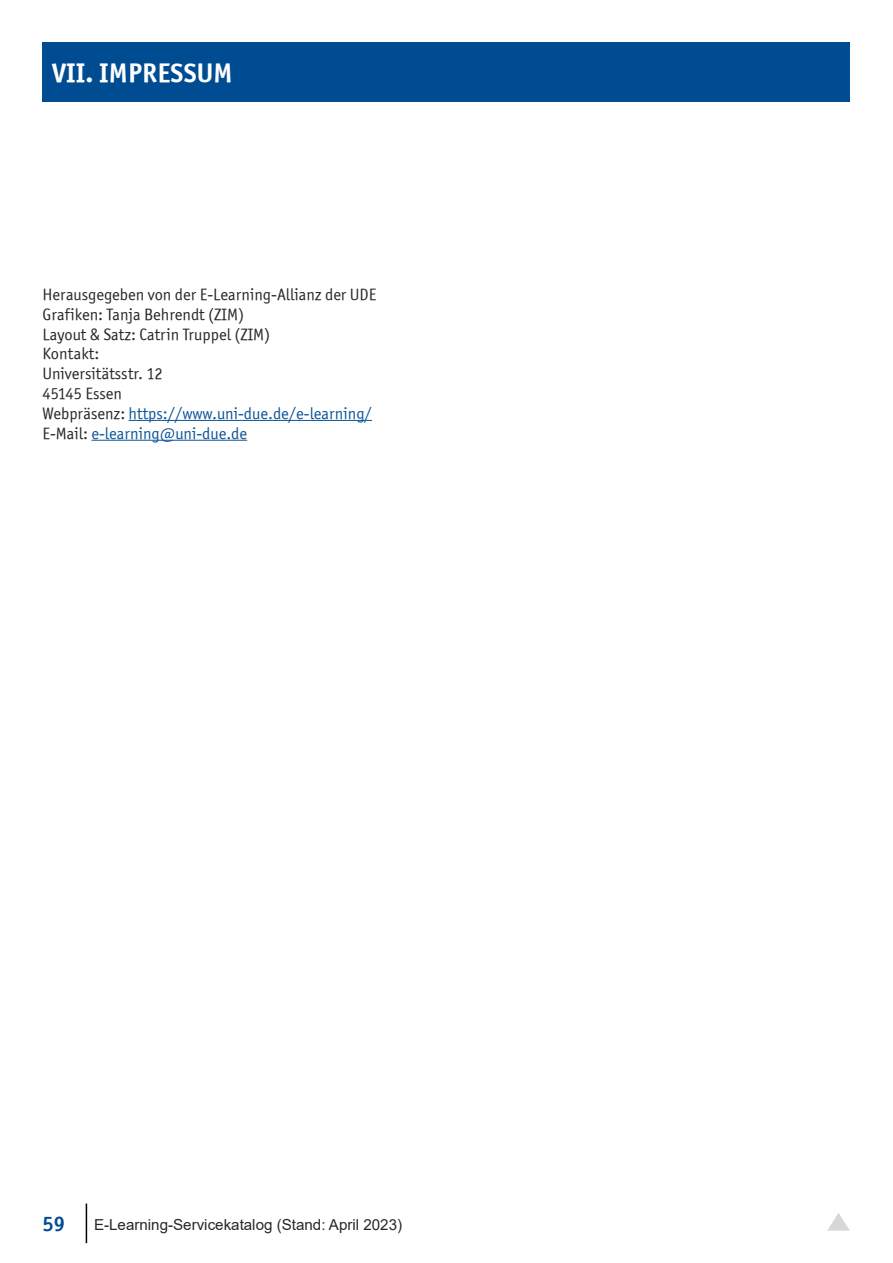
<style>
.page{position:relative;width:893px;height:1263px;background:#fff}
.page>*{position:absolute;margin:0;border:0;box-sizing:border-box;transform-origin:0 0}
.t1{font:27px "Officina Sans ITCTT Bold";letter-spacing:.005em;color:#fff}
.t2{font:21px "Officina Sans ITCTT Bold";color:#004c93}
.t3{font:16.5px/19.8px "Officina Sans ITCTT Book";color:#282829}
.t4{font:15.15px "Arial";color:#282829}
.s1{color:#0d5598}
</style>
<div class="page">
<hr style="left:86px;top:1203px;width:1px;height:40px;background:#000">
<div style="left:43px;top:43px;width:807px;height:59px;background:#004c93"></div>
<svg style="left:827px;top:1213px;width:23px;height:18px"></svg>
<hr style="left:129px;top:420px;width:243px;height:1px;background:#0d5598">
<hr style="left:91px;top:440px;width:156px;height:1px;background:#0d5598">
<h1 class="t1" style="left:52px;top:56px;width:182px">VII. IMPRESSUM</h1>
<p class="t3" style="left:43px;top:284px;width:335px">Herausgegeben von der E-Learning-Allianz der UDE<br>Grafiken: Tanja Behrendt (ZIM)<br>Layout &amp; Satz: Catrin Truppel (ZIM)<br>Kontakt:<br>Universitätsstr. 12<br>45145 Essen<br>Webpräsenz: <span class="s1">https://www.uni-due. de/e-learning/<br></span>E-Mail: <span class="s1">e-learning@uni-due.de</span></p>
<p class="t2" style="left:43px;top:1210px;width:24px">59</p>
<p class="t4" style="left:94px;top:1214px;width:310px">E-Learning-Servicekatalog (Stand: April 2023)</p>
</div>
